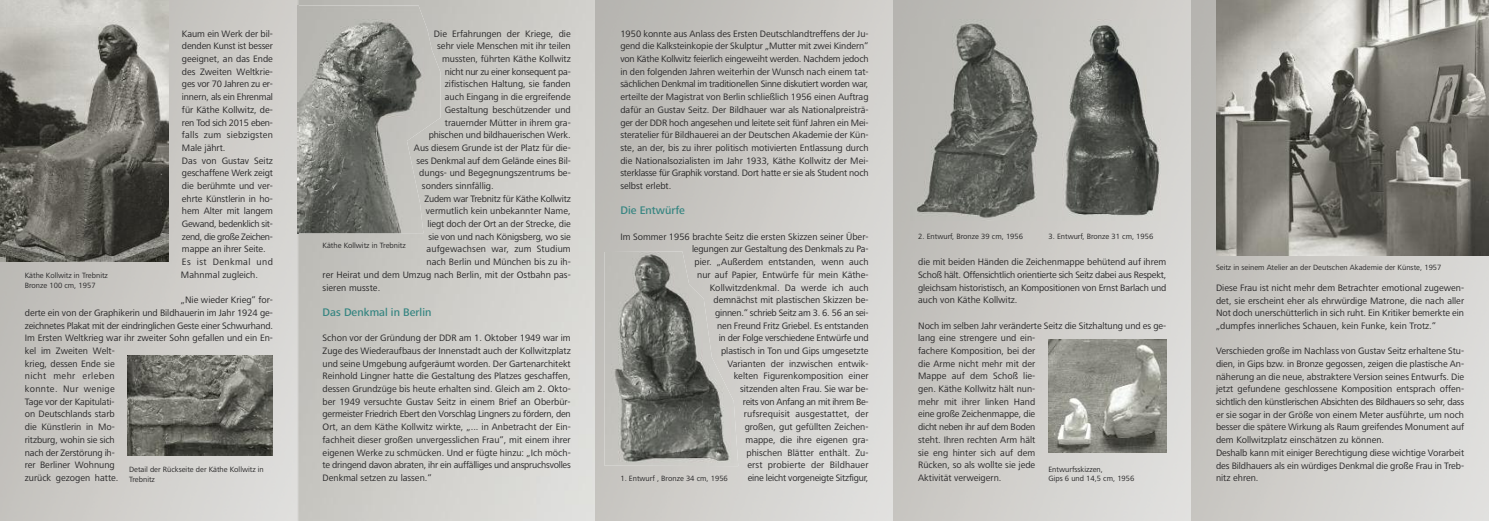
<style>
.page{position:relative;width:1489px;height:521px;background:#fff}
.page>*{position:absolute;margin:0;border:0;box-sizing:border-box;transform-origin:0 0}
.t1{font:500 11.38px "Frutiger Next LTCE";color:#348480}
.t2{font:9.62px/12.7px "Frutiger Next LTCE";color:#272627;text-align:justify}
.t3{font:9.62px "Frutiger Next LTCE";letter-spacing:-.02em;color:#272627}
.t4{font:9.62px "Frutiger Next LTCE";letter-spacing:-.03em;color:#272627}
.t5{font:7.88px/9.5px "Frutiger Next LTCE";color:#272627}
</style>
<div class="page">
<img style="left:0;top:0;width:1488px;height:521px">
<img style="left:298px;top:0;width:1px;height:521px">
<img style="left:595px;top:0;width:1px;height:521px">
<img style="left:893px;top:0;width:1px;height:521px">
<img style="left:1191px;top:0;width:1px;height:521px">
<img style="left:128px;top:355px;width:145px;height:100px">
<img style="left:604px;top:251px;width:134px;height:215px">
<img style="left:910px;top:20px;width:132px;height:200px">
<img style="left:1048px;top:340px;width:118px;height:113px">
<img style="left:298px;top:5px;width:142px;height:228px">
<img style="left:0;top:0;width:169px;height:262px">
<img style="left:1048px;top:20px;width:118px;height:200px">
<img style="left:1215px;top:0;width:273px;height:255px">
<p class="t2" style="left:620px;top:28px;width:250px">1950 konnte aus Anlass des Ersten Deutschlandtreffens der Ju&shy;gend die Kalksteinkopie der Skulptur „Mutter mit zwei Kindern“ von Käthe Kollwitz feierlich eingeweiht werden. Nachdem jedoch in den folgenden Jahren weiterhin der Wunsch nach einem tat&shy;sächlichen Denkmal im traditionellen Sinne diskutiert worden war, erteilte der Magistrat von Berlin schließlich 1956 einen Auftrag dafür an Gustav Seitz. Der Bildhauer war als Nationalpreisträ&shy;ger der DDR hoch angesehen und leitete seit fünf Jahren ein Mei&shy;steratelier für Bildhauerei an der Deutschen Akademie der Kün&shy;ste, an der, bis zu ihrer politisch motivierten Entlassung durch die Nationalsozialisten im Jahr 1933, Käthe Kollwitz der Mei&shy;sterklasse für Graphik vorstand. Dort hatte er sie als Student noch selbst erlebt.</p>
<p class="t1" style="left:620px;top:207px;width:66px">Die Entwürfe</p>
<p class="t2" style="left:620px;top:231px;width:250px;text-align:right">Im Sommer 1956 brachte Seitz die ersten Skizzen seiner Über&shy;legungen zur Gestaltung des Denkmals zu Pa-<br>pier. „Außerdem entstanden, wenn auch<br>nur auf Papier, Entwürfe für mein Käthe-<br>Kollwitzdenkmal. Da werde ich auch<br>demnächst mit plastischen Skizzen be-<br>ginnen.“ schrieb Seitz am 3. 6. 56 an sei-<br>nen Freund Fritz Griebel. Es entstanden<br>in der Folge verschiedene Entwürfe und<br>plastisch in Ton und Gips umgesetzte<br>Varianten der inzwischen entwik-<br>kelten Figurenkomposition einer<br>sitzenden alten Frau. Sie war be-<br>reits von Anfang an mit ihrem Be-<br>rufsrequisit ausgestattet, der<br>großen, gut gefüllten Zeichen-<br>mappe, die ihre eigenen gra-<br>phischen Blätter enthält. Zu-<br>erst probierte der Bildhauer<br>eine leicht vorgeneigte Sitzfigur,</p>
<p class="t2" style="left:434px;top:28px;width:138px">Die Erfahrungen der Kriege, die</p>
<p class="t2" style="left:437px;top:41px;width:135px">sehr viele Menschen mit ihr teilen</p>
<p class="t2" style="left:442px;top:54px;width:130px">mussten, führten Käthe Kollwitz</p>
<p class="t4" style="left:445px;top:68px;width:127px">nicht nur zu einer konsequent pa-</p>
<p class="t2" style="left:445px;top:79px;width:127px">zifistischen Haltung, sie fanden</p>
<p class="t2" style="left:445px;top:92px;width:127px">auch Eingang in die ergreifende</p>
<p class="t2" style="left:445px;top:104px;width:127px">Gestaltung beschützender und</p>
<p class="t2" style="left:445px;top:117px;width:127px">trauernder Mütter in ihrem gra-</p>
<p class="t2" style="left:428px;top:130px;width:144px">phischen und bildhauerischen Werk.</p>
<p class="t2" style="left:414px;top:142px;width:158px">Aus diesem Grunde ist der Platz für die-</p>
<p class="t2" style="left:416px;top:155px;width:156px">ses Denkmal auf dem Gelände eines Bil-</p>
<p class="t2" style="left:419px;top:168px;width:153px">dungs- und Begegnungszentrums be-</p>
<p class="t2" style="left:422px;top:180px;width:73px">sonders sinnfällig.</p>
<p class="t3" style="left:424px;top:195px;width:148px">Zudem war Trebnitz für Käthe Kollwitz</p>
<p class="t2" style="left:426px;top:206px;width:146px">vermutlich kein unbekannter Name,</p>
<p class="t2" style="left:427px;top:219px;width:145px">liegt doch der Ort an der Strecke, die</p>
<p class="t2" style="left:428px;top:231px;width:144px">sie von und nach Königsberg, wo sie</p>
<p class="t2" style="left:426px;top:244px;width:146px">aufgewachsen war, zum Studium</p>
<p class="t2" style="left:426px;top:257px;width:146px">nach Berlin und München bis zu ih-</p>
<p class="t2" style="left:322px;top:269px;width:250px">rer Heirat und dem Umzug nach Berlin, mit der Ostbahn pas-</p>
<p class="t2" style="left:322px;top:282px;width:59px">sieren musste.</p>
<p class="t1" style="left:322px;top:308px;width:110px">Das Denkmal in Berlin</p>
<p class="t2" style="left:322px;top:333px;width:250px">Schon vor der Gründung der DDR am 1. Oktober 1949 war im Zuge des Wiederaufbaus der Innenstadt auch der Kollwitzplatz und seine Umgebung aufgeräumt worden. Der Gartenarchitekt Reinhold Lingner hatte die Gestaltung des Platzes geschaffen, dessen Grundzüge bis heute erhalten sind. Gleich am 2. Okto&shy;ber 1949 versuchte Gustav Seitz in einem Brief an Oberbür&shy;germeister Friedrich Ebert den Vorschlag Lingners zu fördern, den Ort, an dem Käthe Kollwitz wirkte, „... in Anbetracht der Ein&shy;fachheit dieser großen unvergesslichen Frau“, mit einem ihrer eigenen Werke zu schmücken. Und er fügte hinzu: „Ich möch&shy;te dringend davon abraten, ihr ein auffälliges und anspruchsvolles Denkmal setzen zu lassen.“</p>
<p class="t2" style="left:181px;top:28px;width:94px;text-align:left">Kaum ein Werk der bil&shy;denden Kunst ist besser geeignet, an das Ende des Zweiten Weltkrie&shy;ges vor 70 Jahren zu er&shy;innern, als ein Ehrenmal für Käthe Kollwitz, de&shy;ren Tod sich 2015 eben&shy;falls zum siebzigsten<br>Male jährt.<br>Das von Gustav Seitz geschaffene Werk zeigt die berühmte und ver&shy;ehrte Künstlerin in ho&shy;hem Alter mit langem<br>Gewand, bedenklich sit&shy;zend, die große Zeichen&shy;mappe an ihrer Seite.<br>Es ist Denkmal und<br>Mahnmal zugleich.</p>
<p class="t2" style="left:25px;top:295px;width:250px;text-align:left;text-indent:156px">„Nie wieder Krieg“ for&shy;derte ein von der Graphikerin und Bildhauerin im Jahr 1924 ge&shy;zeichnetes Plakat mit der eindringlichen Geste einer Schwurhand.<br>Im Ersten Weltkrieg war ihr zweiter Sohn gefallen und ein En&shy;kel im Zweiten Welt-<br>krieg, dessen Ende sie<br>nicht mehr erleben<br>konnte. Nur wenige<br>Tage vor der Kapitulati-<br>on Deutschlands starb<br>die Künstlerin in Mo-<br>ritzburg, wohin sie sich<br>nach der Zerstörung ih-<br>rer Berliner Wohnung<br>zurück gezogen hatte.</p>
<p class="t5" style="left:322px;top:242px;width:85px">Käthe Kollwitz in Trebnitz</p>
<p class="t5" style="left:25px;top:271px;width:85px">Käthe Kollwitz in Trebnitz<br>Bronze 100 cm, 1957</p>
<p class="t5" style="left:129px;top:465px;width:136px">Detail der Rückseite der Käthe Kollwitz in<br>Trebnitz</p>
<p class="t5" style="left:620px;top:474px;width:109px">1. Entwurf , Bronze 34 cm, 1956</p>
<p class="t5" style="left:918px;top:232px;width:106px">2. Entwurf, Bronze 39 cm, 1956</p>
<p class="t5" style="left:1048px;top:232px;width:106px">3. Entwurf, Bronze 31 cm, 1956</p>
<p class="t2" style="left:918px;top:257px;width:250px">die mit beiden Händen die Zeichenmappe behütend auf ihrem Schoß hält. Offensichtlich orientierte sich Seitz dabei aus Respekt, gleichsam historistisch, an Kompositionen von Ernst Barlach und auch von Käthe Kollwitz.</p>
<p class="t2" style="left:918px;top:320px;width:250px;text-align:left">Noch im selben Jahr veränderte Seitz die Sitzhaltung und es ge&shy;lang eine strengere und ein-<br>fachere Komposition, bei der<br>die Arme nicht mehr mit der<br>Mappe auf dem Schoß lie-<br>gen. Käthe Kollwitz hält nun-<br>mehr mit ihrer linken Hand<br>eine große Zeichenmappe, die<br>dicht neben ihr auf dem Boden<br>steht. Ihren rechten Arm hält<br>sie eng hinter sich auf dem<br>Rücken, so als wollte sie jede<br>Aktivität verweigern.</p>
<p class="t5" style="left:1048px;top:465px;width:87px">Entwurfsskizzen,<br>Gips 6 und 14,5 cm, 1956</p>
<p class="t5" style="left:1215px;top:263px;width:227px">Seitz in seinem Atelier an der Deutschen Akademie der Künste, 1957</p>
<p class="t2" style="left:1215px;top:282px;width:250px">Diese Frau ist nicht mehr dem Betrachter emotional zugewen&shy;det, sie erscheint eher als ehrwürdige Matrone, die nach aller Not doch unerschütterlich in sich ruht. Ein Kritiker bemerkte ein „dumpfes innerliches Schauen, kein Funke, kein Trotz.“</p>
<p class="t2" style="left:1215px;top:346px;width:250px;text-align:left">Verschieden große im Nachlass von Gustav Seitz erhaltene Stu&shy;dien, in Gips bzw. in Bronze gegossen, zeigen die plastische An&shy;näherung an die neue, abstraktere Version seines Entwurfs. Die jetzt gefundene geschlossene Komposition entsprach offen&shy;sichtlich den künstlerischen Absichten des Bildhauers so sehr, dass er sie sogar in der Größe von einem Meter ausführte, um noch besser die spätere Wirkung als Raum greifendes Monument auf dem Kollwitzplatz einschätzen zu können.<br>Deshalb kann mit einiger Berechtigung diese wichtige Vorarbeit des Bildhauers als ein würdiges Denkmal die große Frau in Treb&shy;nitz ehren.</p>
</div>
